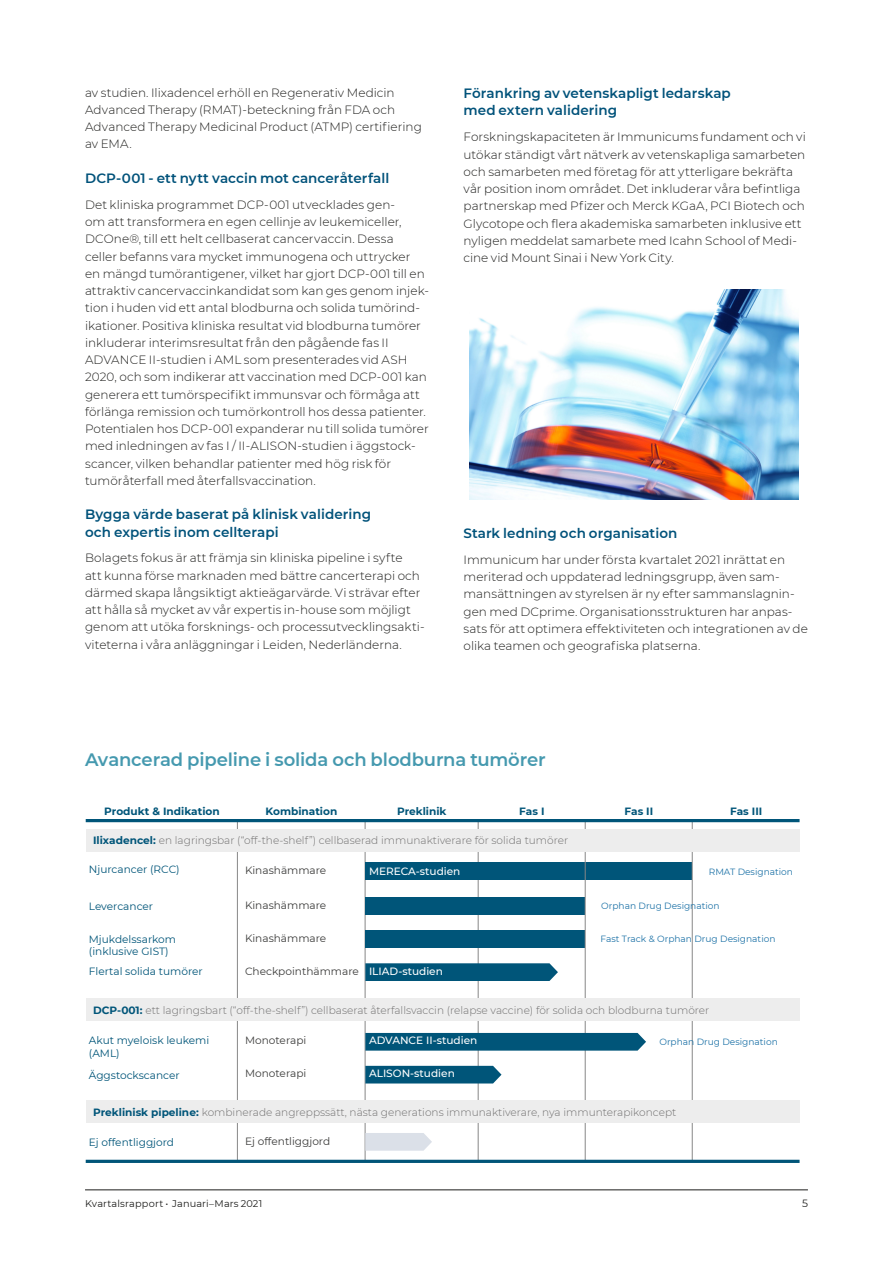
<style>
.page{position:relative;width:893px;height:1263px;background:#fff}
.page>*{position:absolute;margin:0;border:0;box-sizing:border-box;transform-origin:0 0}
.Tabell_light{font:600 18px "Montserrat";letter-spacing:-.01em;color:#4599af}
.mellis{font:600 13.5px/17.2px "Montserrat";letter-spacing:.005em;color:#00527a}
.t1{font:500 13.5px "Montserrat";color:#005579}
.Brödtext{font:300 12px/17.2px "Montserrat";letter-spacing:.005em;color:#1d1d1b}
.t2{font:300 10.5px "Montserrat";color:#706f6f}
.t3{font:10.5px/12.6px "Montserrat";color:#005579}
.t4{font:10.5px "Montserrat";color:#3c3c3b}
.t5{font:500 10.5px "Montserrat";color:#fff}
.t6{font:700 10.5px "Montserrat";color:#005579}
.t7{font:10.5px "Montserrat";color:#1d1d1b}
.t8{font:9.75px "Montserrat";letter-spacing:.01em;color:#1d1d1b}
.t9{font:9px "Montserrat";color:#1d72a7}
.s1{font-weight:700;color:#005579}
</style>
<div class="page">
<hr style="left:85px;top:1189px;width:723px;height:1px;background:#1d1d1b">
<img style="left:469px;top:289px;width:329px;height:211px">
<hr style="left:237px;top:821px;width:1px;height:340px;background:#878787">
<hr style="left:365px;top:821px;width:1px;height:340px;background:#878787">
<hr style="left:478px;top:821px;width:1px;height:340px;background:#878787">
<div style="left:365px;top:862px;width:327px;height:18px;background:#005579"></div>
<div style="left:365px;top:897px;width:220px;height:18px;background:#005579"></div>
<div style="left:365px;top:930px;width:220px;height:18px;background:#005579"></div>
<svg style="left:365px;top:963px;width:193px;height:18px;background:#0a5b7e"></svg>
<div style="left:365px;top:1066px;width:136px;height:17px;background:#005579"></div>
<svg style="left:365px;top:1133px;width:67px;height:18px"></svg>
<hr style="left:585px;top:821px;width:1px;height:340px;background:#878787">
<hr style="left:692px;top:821px;width:1px;height:340px;background:#878787">
<div style="left:86px;top:829px;width:714px;height:22px;background:#ededed"></div>
<div style="left:86px;top:998px;width:714px;height:23px;background:#ededed"></div>
<div style="left:86px;top:1100px;width:714px;height:23px;background:#ededed"></div>
<svg style="left:365px;top:1033px;width:281px;height:18px;background:#095a7d"></svg>
<hr style="left:86px;top:819px;width:714px;height:3px;background:#005579">
<hr style="left:86px;top:1160px;width:714px;height:3px;background:#005579">
<p class="Brödtext" style="left:85px;top:83px;width:338px">av studien. Ilixadencel erhöll en Regenerativ Medicin Advanced Therapy (RMAT)-beteckning från FDA och Advanced Therapy Medicinal Product (ATMP) certifiering av EMA.</p>
<p class="mellis" style="left:85px;top:169px;width:306px">DCP-001 - ett nytt vaccin mot canceråterfall</p>
<p class="Brödtext" style="left:85px;top:196px;width:345px">Det kliniska programmet DCP-001 utvecklades gen-<br>om att transformera en egen cellinje av leukemiceller, DCOne®, till ett helt cellbaserat cancervaccin. Dessa celler befanns vara mycket immunogena och uttrycker<br>en mängd tumörantigener, vilket har gjort DCP-001 till en attraktiv cancervaccinkandidat som kan ges genom injek&shy;tion i huden vid ett antal blodburna och solida tumörind&shy;ikationer. Positiva kliniska resultat vid blodburna tumörer inkluderar interimsresultat från den pågående fas II ADVANCE II-studien i AML som presenterades vid ASH 2020, och som indikerar att vaccination med DCP-001 kan generera ett tumörspecifikt immunsvar och förmåga att förlänga remission och tumörkontroll hos dessa patienter.<br>Potentialen hos DCP-001 expanderar nu till solida tumörer med inledningen av fas I / II-ALISON-studien i äggstock&shy;scancer, vilken behandlar patienter med hög risk för tumöråterfall med återfallsvaccination.</p>
<p class="mellis" style="left:85px;top:505px;width:288px">Bygga värde baserat på klinisk validering och expertis inom cellterapi</p>
<p class="Brödtext" style="left:85px;top:549px;width:341px">Bolagets fokus är att främja sin kliniska pipeline i syfte<br>att kunna förse marknaden med bättre cancerterapi och därmed skapa långsiktigt aktieägarvärde. Vi strävar efter att hålla så mycket av vår expertis in-house som möjligt genom att utöka forsknings- och processutvecklingsakti&shy;viteterna i våra anläggningar i Leiden, Nederländerna.</p>
<p class="mellis" style="left:463px;top:84px;width:269px">Förankring av vetenskapligt ledarskap med extern validering</p>
<p class="Brödtext" style="left:463px;top:128px;width:344px">Forskningskapaciteten är Immunicums fundament och vi utökar ständigt vårt nätverk av vetenskapliga samarbeten och samarbeten med företag för att ytterligare bekräfta vår position inom området. Det inkluderar våra befintliga partnerskap med Pfizer och Merck KGaA, PCI Biotech och Glycotope och flera akademiska samarbeten inklusive ett nyligen meddelat samarbete med Icahn School of Medi&shy;cine vid Mount Sinai i New York City.</p>
<p class="mellis" style="left:463px;top:524px;width:215px">Stark ledning och organisation</p>
<p class="Brödtext" style="left:463px;top:551px;width:346px">Immunicum har under första kvartalet 2021 inrättat en meriterad och uppdaterad ledningsgrupp, även sam&shy;mansättningen av styrelsen är ny efter sammanslagnin&shy;gen med DCprime. Organisationsstrukturen har anpas&shy;sats för att optimera effektiviteten och integrationen av de olika teamen och geografiska platserna.</p>
<p class="Tabell_light" style="left:85px;top:747px;width:462px">Avancerad pipeline i solida och blodburna tumörer</p>
<p class="t6" style="left:104px;top:804px;width:117px">Produkt &amp; Indikation</p>
<p class="t6" style="left:266px;top:804px;width:73px">Kombination</p>
<p class="t6" style="left:397px;top:804px;width:51px">Preklinik</p>
<p class="t6" style="left:519px;top:804px;width:27px">Fas I</p>
<p class="t6" style="left:625px;top:804px;width:30px">Fas II</p>
<p class="t6" style="left:730px;top:804px;width:34px">Fas III</p>
<p class="t1" style="left:82px;top:752px;width:349px">Avancerad pipeline i solida och blodburna tumörer</p>
<p class="t2" style="left:93px;top:833px;width:477px"><span class="s1">Ilixadencel:</span> en lagringsbar (“off-the-shelf”) cellbaserad immunaktiverare för solida tumörer</p>
<p class="t3" style="left:89px;top:862px;width:92px">Njurcancer (RCC)</p>
<p class="t3" style="left:89px;top:899px;width:66px">Levercancer</p>
<p class="t3" style="left:89px;top:932px;width:89px">Mjukdelssarkom (inklusive GIST)</p>
<p class="t3" style="left:89px;top:964px;width:115px">Flertal solida tumörer</p>
<p class="t4" style="left:245px;top:863px;width:83px">Kinashämmare</p>
<p class="t9" style="left:709px;top:866px;width:86px">RMAT Designation</p>
<p class="t4" style="left:245px;top:898px;width:83px">Kinashämmare</p>
<p class="t4" style="left:245px;top:931px;width:83px">Kinashämmare</p>
<p class="t5" style="left:369px;top:864px;width:93px">MERECA-studien</p>
<p class="t9" style="left:601px;top:900px;width:120px">Orphan Drug Designation</p>
<p class="t9" style="left:601px;top:933px;width:176px">Fast Track &amp; Orphan Drug Designation</p>
<p class="t4" style="left:245px;top:964px;width:115px">Checkpointhämmare</p>
<p class="t5" style="left:369px;top:964px;width:75px">ILIAD-studien</p>
<p class="t2" style="left:93px;top:1003px;width:618px"><span class="s1">DCP-001:</span> ett lagringsbart (“off-the-shelf”) cellbaserat återfallsvaccin (relapse vaccine) för solida och blodburna tumörer</p>
<p class="t3" style="left:89px;top:1034px;width:122px">Akut myeloisk leukemi (AML)</p>
<p class="t3" style="left:89px;top:1068px;width:92px">Äggstockscancer</p>
<p class="t4" style="left:245px;top:1033px;width:63px">Monoterapi</p>
<p class="t4" style="left:245px;top:1066px;width:63px">Monoterapi</p>
<p class="t5" style="left:369px;top:1033px;width:110px">ADVANCE II-studien</p>
<p class="t5" style="left:369px;top:1066px;width:87px">ALISON-studien</p>
<p class="t9" style="left:659px;top:1035px;width:120px">Orphan Drug Designation</p>
<p class="t2" style="left:93px;top:1105px;width:585px"><span class="s1">Preklinisk pipeline:</span> kombinerade angreppssätt, nästa generations immunaktiverare, nya immunterapikoncept</p>
<p class="t3" style="left:89px;top:1135px;width:87px">Ej offentliggjord</p>
<p class="t4" style="left:245px;top:1133px;width:87px">Ej offentliggjord</p>
<p class="t8" style="left:85px;top:1196px;width:179px">Kvartalsrapport • Januari–Mars 2021</p>
<p class="t7" style="left:802px;top:1196px;width:7px">5</p>
</div>
